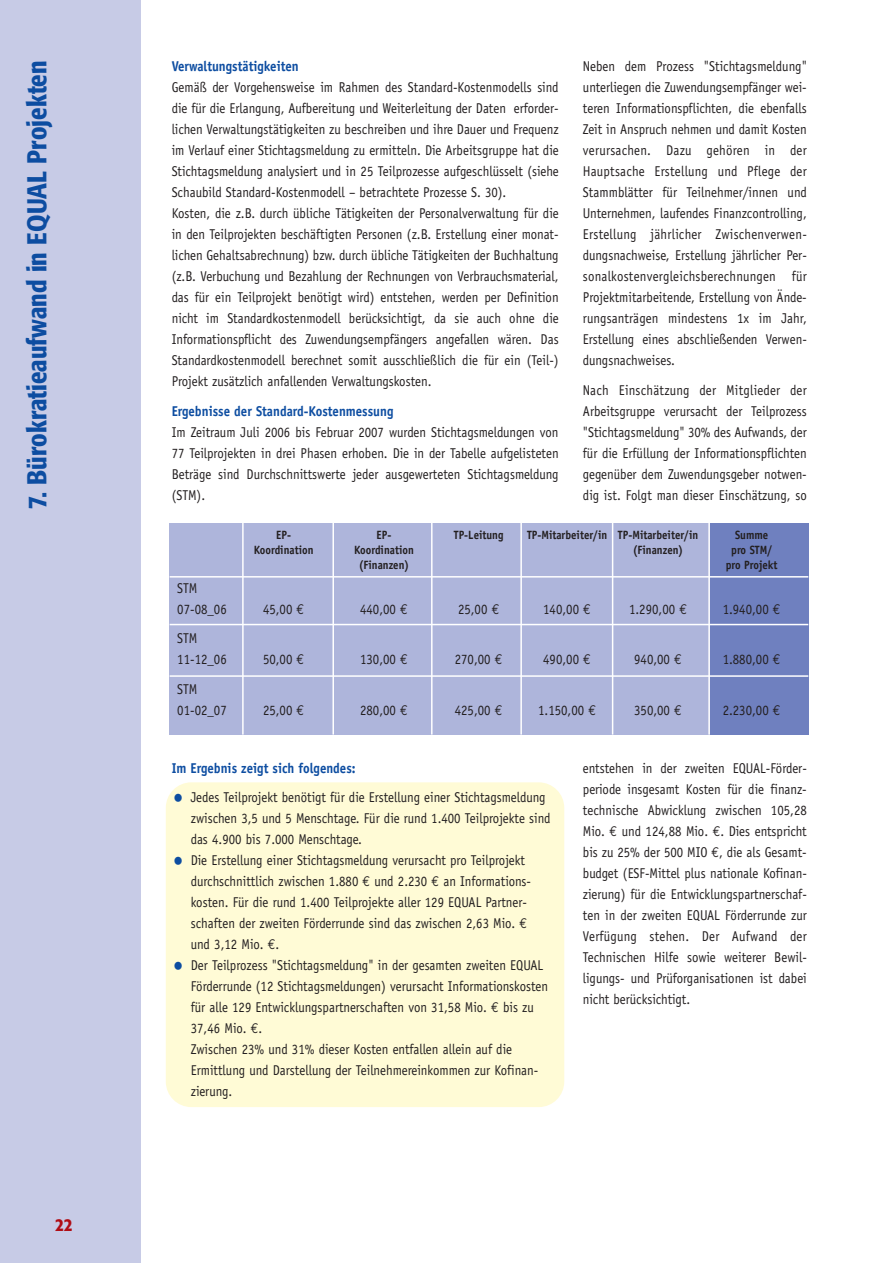
<style>
.page{position:relative;width:893px;height:1263px;background:#fff}
.page>*{position:absolute;margin:0;border:0;box-sizing:border-box;transform-origin:0 0}
.t1{font:500 27px "Formata Condensed BQ";color:#0d4da1}
.t2{font:500 18px "Formata Condensed BQ";color:#b00d15}
.t3{font:14.25px/21px "Officina Sans";color:#231f20;scale:.9 1}
.t4{font:700 14.25px "Officina Sans";color:#0d4da1;scale:.9 1}
.t5{font:700 12px "Officina Sans";color:#231f20;scale:.9 1}
.s1{font-family:"Euro Mono"}
</style>
<div class="page">
<div style="left:166px;top:782px;width:398px;height:325px;background:#fffbd6;border-radius:26px"></div>
<div style="left:170px;top:523px;width:638px;height:212px;background:#aeb5db"></div>
<div style="left:0;top:0;width:140px;height:1263px;background:#c7cbe6"></div>
<hr style="left:242px;top:523px;width:2px;height:212px;background:#fff">
<hr style="left:332px;top:523px;width:2px;height:212px;background:#fff">
<hr style="left:431px;top:523px;width:1px;height:212px;background:#fff">
<hr style="left:520px;top:523px;width:2px;height:212px;background:#fff">
<hr style="left:612px;top:523px;width:1px;height:212px;background:#fff">
<hr style="left:708px;top:523px;width:1px;height:212px;background:#fff">
<div style="left:710px;top:523px;width:98px;height:212px;background:#6f80bf"></div>
<hr style="left:170px;top:576px;width:638px;height:2px;background:#fff">
<hr style="left:170px;top:624px;width:638px;height:1px;background:#fff">
<hr style="left:170px;top:675px;width:638px;height:2px;background:#fff">
<h1 class="t1" style="left:26px;top:509px;width:449px;rotate:-90deg">7. Bürokratieaufwand in EQUAL Projekten</h1>
<p class="t2" style="left:55px;top:1217px;width:19px">22</p>
<p class="t4" style="left:172px;top:61px;width:143px">Verwaltungstätigkeiten</p>
<p class="t3" style="left:172px;top:78px;width:431px">Gemäß der Vorgehensweise im Rahmen des Standard-Kostenmodells sind die für die Erlangung, Aufbereitung und Weiterleitung der Daten erforder&shy;lichen Verwaltungstätigkeiten zu beschreiben und ihre Dauer und Frequenz im Verlauf einer Stichtagsmeldung zu ermitteln. Die Arbeitsgruppe hat die Stichtagsmeldung analysiert und in 25 Teilprozesse aufgeschlüsselt (siehe Schaubild Standard-Kostenmodell – betrachtete Prozesse S. 30).<br>Kosten, die z.B. durch übliche Tätigkeiten der Personalverwaltung für die in den Teilprojekten beschäftigten Personen (z.B. Erstellung einer monat&shy;lichen Gehaltsabrechnung) bzw. durch übliche Tätigkeiten der Buchhaltung (z.B. Verbuchung und Bezahlung der Rechnungen von Verbrauchsmaterial, das für ein Teilprojekt benötigt wird) entstehen, werden per Definition nicht im Standardkostenmodell berücksichtigt, da sie auch ohne die Informationspflicht des Zuwendungsempfängers angefallen wären. Das Standardkostenmodell berechnet somit ausschließlich die für ein (Teil-)<br>Projekt zusätzlich anfallenden Verwaltungskosten.</p>
<p class="t4" style="left:172px;top:406px;width:248px">Ergebnisse der Standard-Kostenmessung</p>
<p class="t3" style="left:172px;top:423px;width:431px;text-align:justify">Im Zeitraum Juli 2006 bis Februar 2007 wurden Stichtagsmeldungen von 77 Teilprojekten in drei Phasen erhoben. Die in der Tabelle aufgelisteten Beträge sind Durchschnittswerte jeder ausgewerteten Stichtagsmeldung (STM).</p>
<p class="t3" style="left:583px;top:57px;width:250px;text-align:justify">Neben dem Prozess "Stichtagsmeldung" unterliegen die Zuwendungsempfänger wei&shy;teren Informationspflichten, die ebenfalls Zeit in Anspruch nehmen und damit Kosten verursachen. Dazu gehören in der Hauptsache Erstellung und Pflege der Stammblätter für Teilnehmer/innen und Unternehmen, laufendes Finanzcontrolling, Erstellung jährlicher Zwischenverwen&shy;dungsnachweise, Erstellung jährlicher Per&shy;sonalkostenvergleichsberechnungen für Projektmitarbeitende, Erstellung von Ände&shy;rungsanträgen mindestens 1x im Jahr, Erstellung eines abschließenden Verwen&shy;dungsnachweises.</p>
<p class="t3" style="left:583px;top:381px;width:250px;text-align:justify">Nach Einschätzung der Mitglieder der Arbeitsgruppe verursacht der Teilprozess "Stichtagsmeldung" 30% des Aufwands, der für die Erfüllung der Informationspflichten gegenüber dem Zuwendungsgeber notwen&shy;dig ist. Folgt man dieser Einschätzung, so</p>
<p class="t3" style="left:177px;top:578px;width:56px">STM<br>07-08_06</p>
<p class="t3" style="left:177px;top:629px;width:56px">STM<br>11-12_06</p>
<p class="t3" style="left:177px;top:679px;width:56px">STM<br>01-02_07</p>
<p class="t5" style="left:276px;top:530px;width:18px">EP-</p>
<p class="t5" style="left:376px;top:530px;width:18px">EP-</p>
<p class="t5" style="left:454px;top:530px;width:57px">TP-Leitung</p>
<p class="t5" style="left:527px;top:530px;width:192px">TP-Mitarbeiter/in TP-Mitarbeiter/in</p>
<p class="t5" style="left:735px;top:530px;width:38px">Summe</p>
<p class="t5" style="left:254px;top:545px;width:68px">Koordination</p>
<p class="t5" style="left:354px;top:545px;width:68px">Koordination</p>
<p class="t5" style="left:632px;top:545px;width:58px">(Finanzen)</p>
<p class="t5" style="left:731px;top:545px;width:47px">pro STM/</p>
<p class="t5" style="left:358px;top:560px;width:58px">(Finanzen)</p>
<p class="t5" style="left:725px;top:560px;width:59px">pro Projekt</p>
<p class="t3" style="left:263px;top:599px;width:47px">45,00 <span class="s1">€</span></p>
<p class="t3" style="left:360px;top:599px;width:55px">440,00 <span class="s1">€</span></p>
<p class="t3" style="left:458px;top:599px;width:47px">25,00 <span class="s1">€</span></p>
<p class="t3" style="left:543px;top:599px;width:55px">140,00 <span class="s1">€</span></p>
<p class="t3" style="left:629px;top:599px;width:66px">1.290,00 <span class="s1">€</span></p>
<p class="t3" style="left:722px;top:599px;width:66px">1.940,00 <span class="s1">€</span></p>
<p class="t3" style="left:263px;top:650px;width:47px">50,00 <span class="s1">€</span></p>
<p class="t3" style="left:360px;top:650px;width:55px">130,00 <span class="s1">€</span></p>
<p class="t3" style="left:455px;top:650px;width:55px">270,00 <span class="s1">€</span></p>
<p class="t3" style="left:543px;top:650px;width:55px">490,00 <span class="s1">€</span></p>
<p class="t3" style="left:634px;top:650px;width:55px">940,00 <span class="s1">€</span></p>
<p class="t3" style="left:722px;top:650px;width:66px">1.880,00 <span class="s1">€</span></p>
<p class="t3" style="left:263px;top:700px;width:47px">25,00 <span class="s1">€</span></p>
<p class="t3" style="left:360px;top:700px;width:55px">280,00 <span class="s1">€</span></p>
<p class="t3" style="left:455px;top:700px;width:55px">425,00 <span class="s1">€</span></p>
<p class="t3" style="left:538px;top:700px;width:66px">1.150,00 <span class="s1">€</span></p>
<p class="t3" style="left:634px;top:700px;width:55px">350,00 <span class="s1">€</span></p>
<p class="t3" style="left:722px;top:700px;width:66px">2.230,00 <span class="s1">€</span></p>
<p class="t4" style="left:172px;top:763px;width:206px">Im Ergebnis zeigt sich folgendes:</p>
<p class="t3" style="left:191px;top:788px;width:401px">Jedes Teilprojekt benötigt für die Erstellung einer Stichtagsmeldung zwischen 3,5 und 5 Menschtage. Für die rund 1.400 Teilprojekte sind das 4.900 bis 7.000 Menschtage.<br>Die Erstellung einer Stichtagsmeldung verursacht pro Teilprojekt durchschnittlich zwischen 1.880 <span class="s1">€</span> und 2.230 <span class="s1">€</span> an Informations&shy;kosten. Für die rund 1.400 Teilprojekte aller 129 EQUAL Partner&shy;schaften der zweiten Förderrunde sind das zwischen 2,63 Mio. <span class="s1">€<br></span>und 3,12 Mio. <span class="s1">€</span>.<br>Der Teilprozess "Stichtagsmeldung" in der gesamten zweiten EQUAL Förderrunde (12 Stichtagsmeldungen) verursacht Informationskosten für alle 129 Entwicklungspartnerschaften von 31,58 Mio. <span class="s1">€</span> bis zu 37,46 Mio. <span class="s1">€</span>.<br>Zwischen 23% und 31% dieser Kosten entfallen allein auf die Ermittlung und Darstellung der Teilnehmereinkommen zur Kofinan&shy;zierung.</p>
<p class="t3" style="left:583px;top:759px;width:250px;text-align:justify">entstehen in der zweiten EQUAL-Förder&shy;periode insgesamt Kosten für die finanz&shy;technische Abwicklung zwischen 105,28<br>Mio. <span class="s1">€</span> und 124,88 Mio. <span class="s1">€</span>. Dies entspricht bis zu 25% der 500 MIO <span class="s1">€</span>, die als Gesamt&shy;budget (ESF-Mittel plus nationale Kofinan&shy;zierung) für die Entwicklungspartnerschaf&shy;ten in der zweiten EQUAL Förderrunde zur Verfügung stehen. Der Aufwand der Technischen Hilfe sowie weiterer Bewil&shy;ligungs- und Prüforganisationen ist dabei nicht berücksichtigt.</p>
</div>
